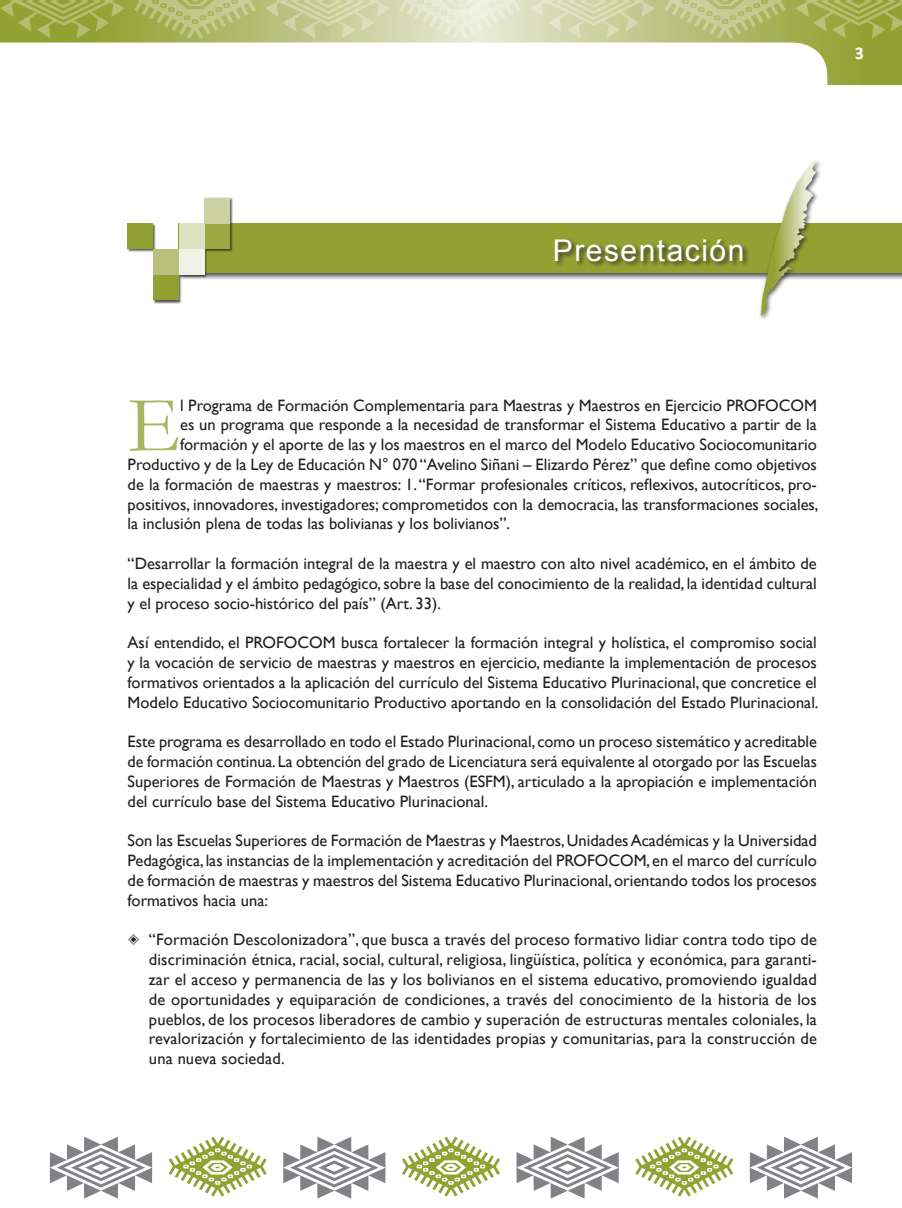
<style>
.page{position:relative;width:902px;height:1208px;background:#fff}
.page>*{position:absolute;margin:0;border:0;box-sizing:border-box;transform-origin:0 0}
.Modelo{font:79.95px "Garamond";color:#a9b45f}
.t1{font:30px "Arial";letter-spacing:.05em;color:#fff}
.t2{font:700 18px "Calibri";color:#fff}
.Modelo-2{font:16.5px/19.8px "Gill Sans";color:#231f20;text-align:justify}
</style>
<div class="page">
<svg style="left:0;top:0;width:901px;height:85px"></svg>
<svg style="left:168px;top:1136px;width:99px;height:60px"></svg>
<svg style="left:402px;top:1136px;width:98px;height:60px"></svg>
<svg style="left:635px;top:1136px;width:98px;height:60px"></svg>
<svg style="left:283px;top:1136px;width:102px;height:62px"></svg>
<svg style="left:50px;top:1136px;width:102px;height:62px"></svg>
<svg style="left:516px;top:1136px;width:102px;height:62px"></svg>
<svg style="left:749px;top:1136px;width:103px;height:62px"></svg>
<svg style="left:399px;top:0;width:122px;height:39px;background:#e4e7cd"></svg>
<svg style="left:664px;top:0;width:122px;height:39px;background:#b8c07b"></svg>
<svg style="left:134px;top:0;width:122px;height:39px;background:#b1ba6c"></svg>
<svg style="left:530px;top:0;width:125px;height:39px;background:#d1d6aa"></svg>
<svg style="left:795px;top:0;width:106px;height:39px;background:#a0ad4c"></svg>
<svg style="left:0;top:0;width:125px;height:39px;background:#9caa45"></svg>
<svg style="left:265px;top:0;width:125px;height:39px;background:#c9ce9b"></svg>
<div style="left:177px;top:222px;width:724px;height:59px;background:#231f20;opacity:.75"></div>
<div style="left:179px;top:223px;width:722px;height:50px;background:#92a232"></div>
<div style="left:127px;top:197px;width:106px;height:107px;background:#231f20;opacity:.75"></div>
<div style="left:153px;top:275px;width:26px;height:25px;background:#92a232"></div>
<div style="left:179px;top:249px;width:25px;height:26px;background:#f0f2e5"></div>
<div style="left:204px;top:223px;width:26px;height:26px;background:#9ba942"></div>
<div style="left:128px;top:223px;width:25px;height:26px;background:#92a232"></div>
<div style="left:179px;top:223px;width:25px;height:26px;background:#dde2c2"></div>
<div style="left:153px;top:249px;width:26px;height:26px;background:#b8c07b"></div>
<div style="left:204px;top:198px;width:26px;height:25px;background:#cdd2a2"></div>
<svg style="left:128px;top:934px;width:11px;height:11px"></svg>
<div style="left:757px;top:159px;width:65px;height:162px;background:#231f20;opacity:.75"></div>
<svg style="left:761px;top:162px;width:55px;height:154px"></svg>
<div style="left:553px;top:237px;width:197px;height:31px;background:#231f20;opacity:.75"></div>
<p class="t2" style="left:854px;top:41px;width:11px">3</p>
<p class="t1" style="left:552px;top:231px;width:193px">Presentación</p>
<p class="Modelo" style="left:128px;top:377px;width:54px">E</p>
<p class="Modelo-2" style="left:180px;top:395px;width:638px">l Programa de Formación Complementaria para Maestras y Maestros en Ejercicio PROFOCOM</p>
<p class="Modelo-2" style="left:180px;top:415px;width:638px">es un programa que responde a la necesidad de transformar el Sistema Educativo a partir de la</p>
<p class="Modelo-2" style="left:180px;top:435px;width:638px">formación y el aporte de las y los maestros en el marco del Modelo Educativo Sociocomunitario</p>
<p class="Modelo-2" style="left:128px;top:455px;width:690px">Productivo y de la Ley de Educación N° 070 “Avelino Siñani – Elizardo Pérez” que define como objetivos</p>
<p class="Modelo-2" style="left:128px;top:474px;width:690px">de la formación de maestras y maestros: 1. “Formar profesionales críticos, reflexivos, autocríticos, pro-</p>
<p class="Modelo-2" style="left:128px;top:494px;width:692px">positivos, innovadores, investigadores; comprometidos con la democracia, las transformaciones sociales,</p>
<p class="Modelo-2" style="left:128px;top:514px;width:384px">la inclusión plena de todas las bolivianas y los bolivianos”.</p>
<p class="Modelo-2" style="left:128px;top:554px;width:690px">“Desarrollar la formación integral de la maestra y el maestro con alto nivel académico, en el ámbito de la especialidad y el ámbito pedagógico, sobre la base del conocimiento de la realidad, la identidad cultural y el proceso socio-histórico del país” (Art. 33).</p>
<p class="Modelo-2" style="left:128px;top:633px;width:692px">Así entendido, el PROFOCOM busca fortalecer la formación integral y holística, el compromiso social y la vocación de servicio de maestras y maestros en ejercicio, mediante la implementación de procesos formativos orientados a la aplicación del currículo del Sistema Educativo Plurinacional, que concretice el Modelo Educativo Sociocomunitario Productivo aportando en la consolidación del Estado Plurinacional.</p>
<p class="Modelo-2" style="left:128px;top:732px;width:690px">Este programa es desarrollado en todo el Estado Plurinacional, como un proceso sistemático y acreditable de formación continua. La obtención del grado de Licenciatura será equivalente al otorgado por las Escuelas Superiores de Formación de Maestras y Maestros (ESFM), articulado a la apropiación e implementación del currículo base del Sistema Educativo Plurinacional.</p>
<p class="Modelo-2" style="left:128px;top:831px;width:690px">Son las Escuelas Superiores de Formación de Maestras y Maestros, Unidades Académicas y la Universidad Pedagógica, las instancias de la implementación y acreditación del PROFOCOM, en el marco del currículo de formación de maestras y maestros del Sistema Educativo Plurinacional, orientando todos los procesos formativos hacia una:</p>
<p class="Modelo-2" style="left:149px;top:930px;width:669px">“Formación Descolonizadora”, que busca a través del proceso formativo lidiar contra todo tipo de discriminación étnica, racial, social, cultural, religiosa, lingüística, política y económica, para garanti&shy;zar el acceso y permanencia de las y los bolivianos en el sistema educativo, promoviendo igualdad de oportunidades y equiparación de condiciones, a través del conocimiento de la historia de los pueblos, de los procesos liberadores de cambio y superación de estructuras mentales coloniales, la revalorización y fortalecimiento de las identidades propias y comunitarias, para la construcción de una nueva sociedad.</p>
</div>
